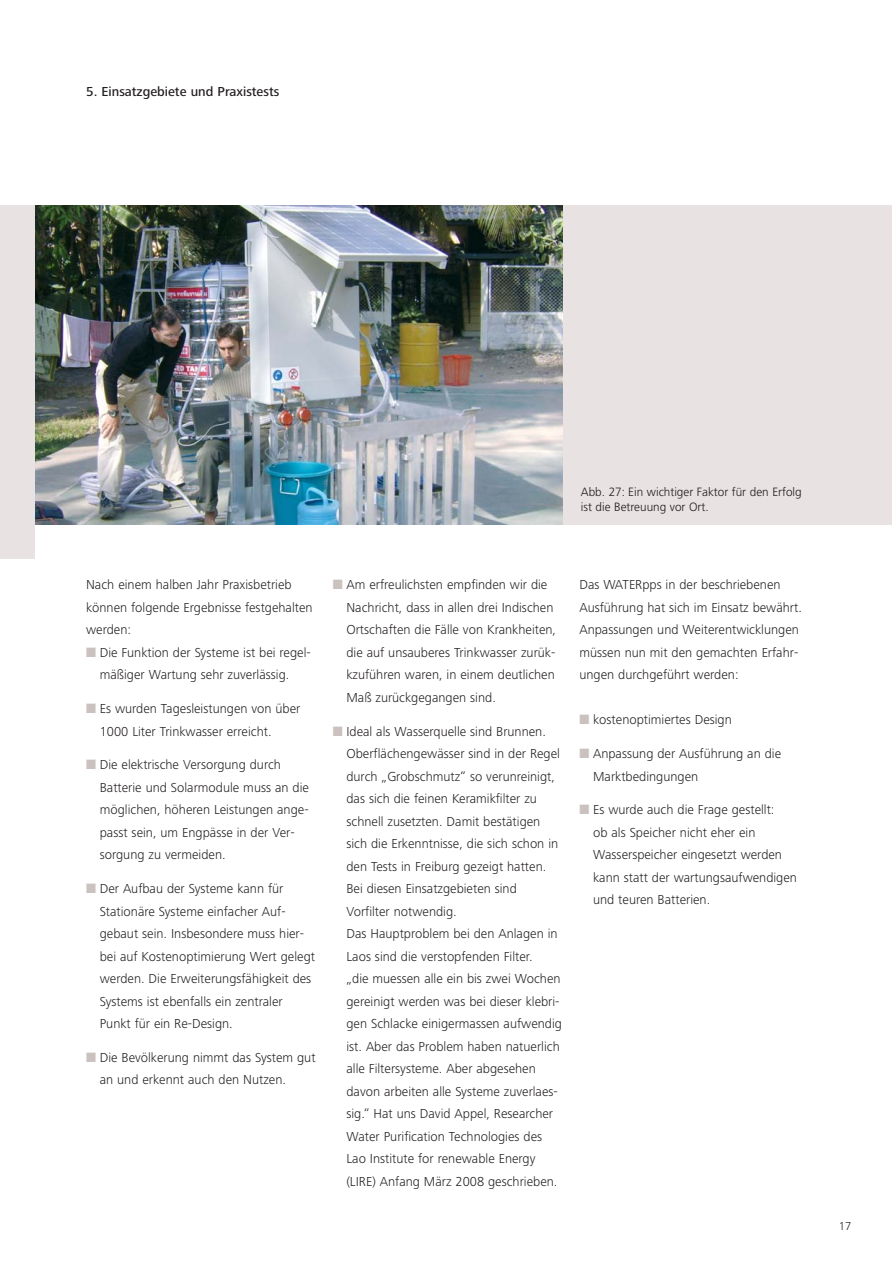
<style>
.page{position:relative;width:892px;height:1264px;background:#fff}
.page>*{position:absolute;margin:0;border:0;box-sizing:border-box;transform-origin:0 0}
.t1{font:300 13.5px/22.5px "Frutiger Next LT";color:#231f20}
.t2{font:500 13.5px "Frutiger Next LT";color:#231f20}
.t3{font:300 12px/15px "Frutiger";color:#231f20}
.t4{font:300 12px "Frutiger Next LT";color:#231f20}
.s1{color:#cbc2bf}
</style>
<div class="page">
<img style="left:0;top:205px;width:892px;height:354px">
<p class="t2" style="left:86px;top:86px;width:195px">5. Einsatzgebiete und Praxistests</p>
<p class="t3" style="left:581px;top:485px;width:222px">Abb. 27: Ein wichtiger Faktor für den Erfolg ist die Betreuung vor Ort.</p>
<p class="t1" style="left:86px;top:575px;width:228px">Nach einem halben Jahr Praxisbetrieb können folgende Ergebnisse festgehalten werden:</p>
<p class="t1" style="left:86px;top:642px;width:226px;text-align:center"><span class="s1">■</span> Die Funktion der Systeme ist bei regel&shy;mäßiger Wartung sehr zuverlässig.</p>
<p class="t1" style="left:100px;top:698px;width:202px;text-indent:-14px"><span class="s1">■</span> Es wurden Tagesleistungen von über<br>1000 Liter Trinkwasser erreicht.</p>
<p class="t1" style="left:100px;top:755px;width:211px;text-indent:-14px"><span class="s1">■</span> Die elektrische Versorgung durch Batterie und Solarmodule muss an die möglichen, höheren Leistungen ange&shy;passt sein, um Engpässe in der Ver&shy;sorgung zu vermeiden.</p>
<p class="t1" style="left:100px;top:878px;width:217px;text-indent:-14px"><span class="s1">■</span> Der Aufbau der Systeme kann für Stationäre Systeme einfacher Auf&shy;gebaut sein. Insbesondere muss hier&shy;bei auf Kostenoptimierung Wert gelegt werden. Die Erweiterungsfähigkeit des Systems ist ebenfalls ein zentraler Punkt für ein Re-Design.</p>
<p class="t1" style="left:100px;top:1047px;width:217px;text-indent:-14px"><span class="s1">■</span> Die Bevölkerung nimmt das System gut an und erkennt auch den Nutzen.</p>
<p class="t1" style="left:346px;top:575px;width:211px;text-indent:-14px"><span class="s1">■</span> Am erfreulichsten empfinden wir die Nachricht, dass in allen drei Indischen Ortschaften die Fälle von Krankheiten, die auf unsauberes Trinkwasser zurük&shy;kzuführen waren, in einem deutlichen Maß zurückgegangen sind.</p>
<p class="t1" style="left:346px;top:721px;width:217px;text-indent:-14px"><span class="s1">■</span> Ideal als Wasserquelle sind Brunnen.<br>Oberflächengewässer sind in der Regel durch „Grobschmutz“ so verunreinigt, das sich die feinen Keramikfilter zu schnell zusetzten. Damit bestätigen sich die Erkenntnisse, die sich schon in den Tests in Freiburg gezeigt hatten.<br>Bei diesen Einsatzgebieten sind Vorfilter notwendig.<br>Das Hauptproblem bei den Anlagen in Laos sind die verstopfenden Filter.<br>„die muessen alle ein bis zwei Wochen gereinigt werden was bei dieser klebri&shy;gen Schlacke einigermassen aufwendig ist. Aber das Problem haben natuerlich alle Filtersysteme. Aber abgesehen davon arbeiten alle Systeme zuverlaes&shy;sig.“ Hat uns David Appel, Researcher Water Purification Technologies des Lao Institute for renewable Energy (LIRE) Anfang März 2008 geschrieben.</p>
<p class="t1" style="left:579px;top:575px;width:224px">Das WATERpps in der beschriebenen Ausführung hat sich im Einsatz bewährt.<br>Anpassungen und Weiterentwicklungen müssen nun mit den gemachten Erfahr&shy;ungen durchgeführt werden:</p>
<p class="t1" style="left:579px;top:710px;width:154px"><span class="s1">■</span> kostenoptimiertes Design</p>
<p class="t1" style="left:593px;top:743px;width:190px;text-indent:-14px"><span class="s1">■</span> Anpassung der Ausführung an die<br>Marktbedingungen</p>
<p class="t1" style="left:593px;top:800px;width:205px;text-indent:-14px"><span class="s1">■</span> Es wurde auch die Frage gestellt:<br>ob als Speicher nicht eher ein<br>Wasserspeicher eingesetzt werden kann statt der wartungsaufwendigen und teuren Batterien.</p>
<p class="t4" style="left:839px;top:1221px;width:14px">17</p>
</div>
